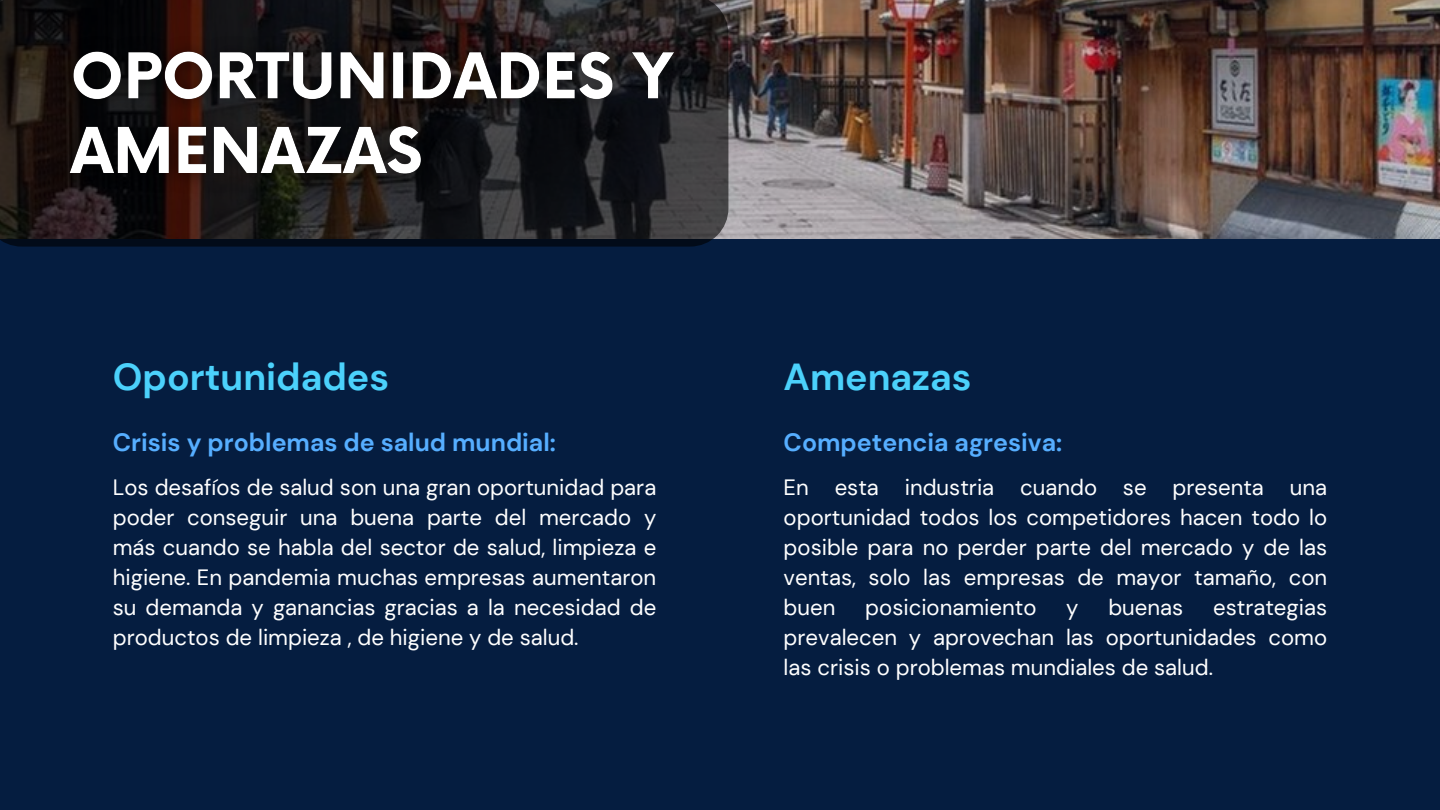
<style>
.page{position:relative;width:1440px;height:810px;background:#051d40}
.page>*{position:absolute;margin:0;border:0;box-sizing:border-box;transform-origin:0 0}
.t1{font:700 37.6px "DM Sans";color:#4bd1fb}
.t2{font:700 25px "DM Sans";color:#56aeff}
.t3{font:22.2px/30px "DM Sans";color:#fff;text-align:justify}
</style>
<div class="page">
<img style="left:728px;top:0;width:712px;height:238px">
<svg style="left:0;top:0;width:728px;height:247px;background:#221e1f"></svg>
<img style="left:46px;top:29px;width:652px;height:171px">
<p class="t1" style="left:113px;top:353px;width:278px">Oportunidades</p>
<p class="t1" style="left:784px;top:353px;width:189px">Amenazas</p>
<p class="t2" style="left:113px;top:426px;width:445px">Crisis y problemas de salud mundial:</p>
<p class="t2" style="left:784px;top:426px;width:280px">Competencia agresiva:</p>
<p class="t3" style="left:113px;top:472px;width:545px">Los desafíos de salud son una gran oportunidad para poder conseguir una buena parte del mercado y más cuando se habla del sector de salud, limpieza e higiene. En pandemia muchas empresas aumentaron su demanda y ganancias gracias a la necesidad de productos de limpieza , de higiene y de salud.</p>
<p class="t3" style="left:784px;top:472px;width:545px">En esta industria cuando se presenta una oportunidad todos los competidores hacen todo lo posible para no perder parte del mercado y de las ventas, solo las empresas de mayor tamaño, con buen</p>
<p class="t3" style="left:784px;top:592px;width:545px;text-indent:429px">estrategias prevalecen y aprovechan las oportunidades como las crisis o problemas mundiales de salud.</p>
<p class="t3" style="left:865px;top:592px;width:173px">posicionamiento</p>
<p class="t3" style="left:1066px;top:592px;width:14px">y</p>
<p class="t3" style="left:1108px;top:592px;width:76px">buenas</p>
</div>
